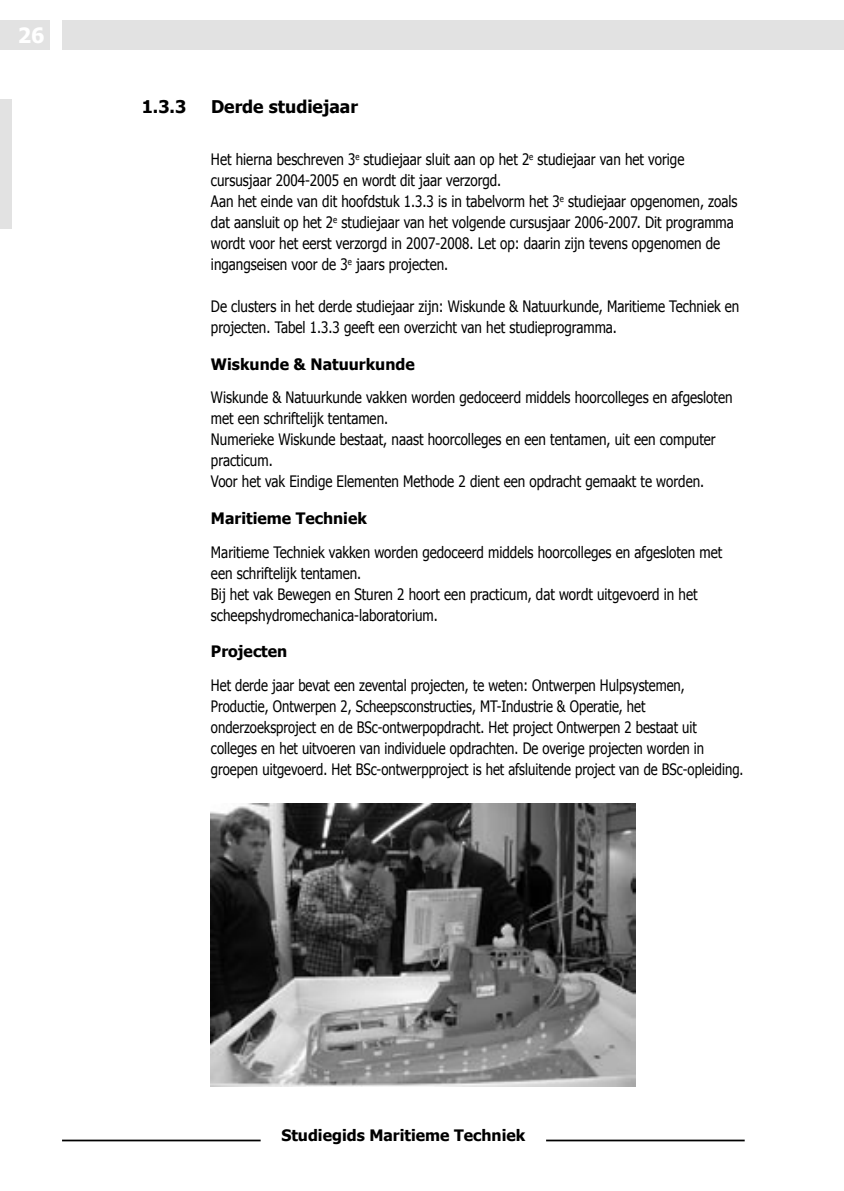
<style>
.page{position:relative;width:844px;height:1191px;background:#fff}
.page>*{position:absolute;margin:0;border:0;box-sizing:border-box;transform-origin:0 0}
.t1{font:700 21px "Tahoma";color:#fff}
.Sub_par_titels{font:700 17.5px "Tahoma";color:#000}
.Standaard{font:15.75px/21px "Tahoma";color:#000;scale:.85 1}
.Standaard-2{font:15.75px/21px "Tahoma";color:#000;scale:.83 1}
.t2{font:700 15.75px "Tahoma";color:#000}
</style>
<div class="page">
<div style="left:0;top:99px;width:12px;height:129px;background:#e2e2e2"></div>
<div style="left:0;top:20px;width:50px;height:30px;background:#e2e2e2"></div>
<hr style="left:62px;top:1139px;width:198px;height:2px;background:#000">
<hr style="left:546px;top:1139px;width:198px;height:2px;background:#000">
<div style="left:62px;top:20px;width:781px;height:30px;background:#e2e2e2"></div>
<img style="left:211px;top:804px;width:424px;height:282px">
<h1 class="t1" style="left:18px;top:22px;width:28px">26</h1>
<p class="Sub_par_titels" style="left:142px;top:95px;width:46px">1.3.3</p>
<p class="Sub_par_titels" style="left:211px;top:95px;width:148px">Derde studiejaar</p>
<p class="Standaard" style="left:211px;top:148px;width:558px">Het hierna beschreven 3<sup>e</sup> studiejaar sluit aan op het 2<sup>e</sup> studiejaar van het vorige cursusjaar 2004-2005 en wordt dit jaar verzorgd.</p>
<p class="Standaard" style="left:211px;top:190px;width:620px">Aan het einde van dit hoofdstuk 1.3.3 is in tabelvorm het 3<sup>e</sup> studiejaar opgenomen, zoals dat aansluit op het 2<sup>e</sup> studiejaar van het volgende cursusjaar 2006-2007. Dit programma wordt voor het eerst verzorgd in 2007-2008. Let op: daarin zijn tevens opgenomen de ingangseisen voor de 3<sup>e</sup> jaars projecten.</p>
<p class="Standaard" style="left:211px;top:295px;width:623px">De clusters in het derde studiejaar zijn: Wiskunde &amp; Natuurkunde, Maritieme Techniek en projecten. Tabel 1.3.3 geeft een overzicht van het studieprogramma.</p>
<p class="t2" style="left:211px;top:354px;width:205px">Wiskunde &amp; Natuurkunde</p>
<p class="Standaard" style="left:211px;top:387px;width:615px">Wiskunde &amp; Natuurkunde vakken worden gedoceerd middels hoorcolleges en afgesloten met een schriftelijk tentamen.</p>
<p class="Standaard" style="left:211px;top:429px;width:595px">Numerieke Wiskunde bestaat, naast hoorcolleges en een tentamen, uit een computer practicum.</p>
<p class="Standaard" style="left:211px;top:471px;width:581px">Voor het vak Eindige Elementen Methode 2 dient een opdracht gemaakt te worden.</p>
<p class="t2" style="left:211px;top:508px;width:157px">Maritieme Techniek</p>
<p class="Standaard" style="left:211px;top:541px;width:603px">Maritieme Techniek vakken worden gedoceerd middels hoorcolleges en afgesloten met een schriftelijk tentamen.</p>
<p class="Standaard" style="left:211px;top:583px;width:573px">Bij het vak Bewegen en Sturen 2 hoort een practicum, dat wordt uitgevoerd in het scheepshydromechanica-laboratorium.</p>
<p class="t2" style="left:211px;top:641px;width:78px">Projecten</p>
<p class="Standaard-2" style="left:211px;top:674px;width:643px">Het derde jaar bevat een zevental projecten, te weten: Ontwerpen Hulpsystemen, Productie, Ontwerpen 2, Scheepsconstructies, MT-Industrie &amp; Operatie, het onderzoeksproject en de BSc-ontwerpopdracht. Het project Ontwerpen 2 bestaat uit colleges en het uitvoeren van individuele opdrachten. De overige projecten worden in groepen uitgevoerd. Het BSc-ontwerpproject is het afsluitende project van de BSc-opleiding.</p>
<p class="t2" style="left:281px;top:1125px;width:245px">Studiegids Maritieme Techniek</p>
</div>
